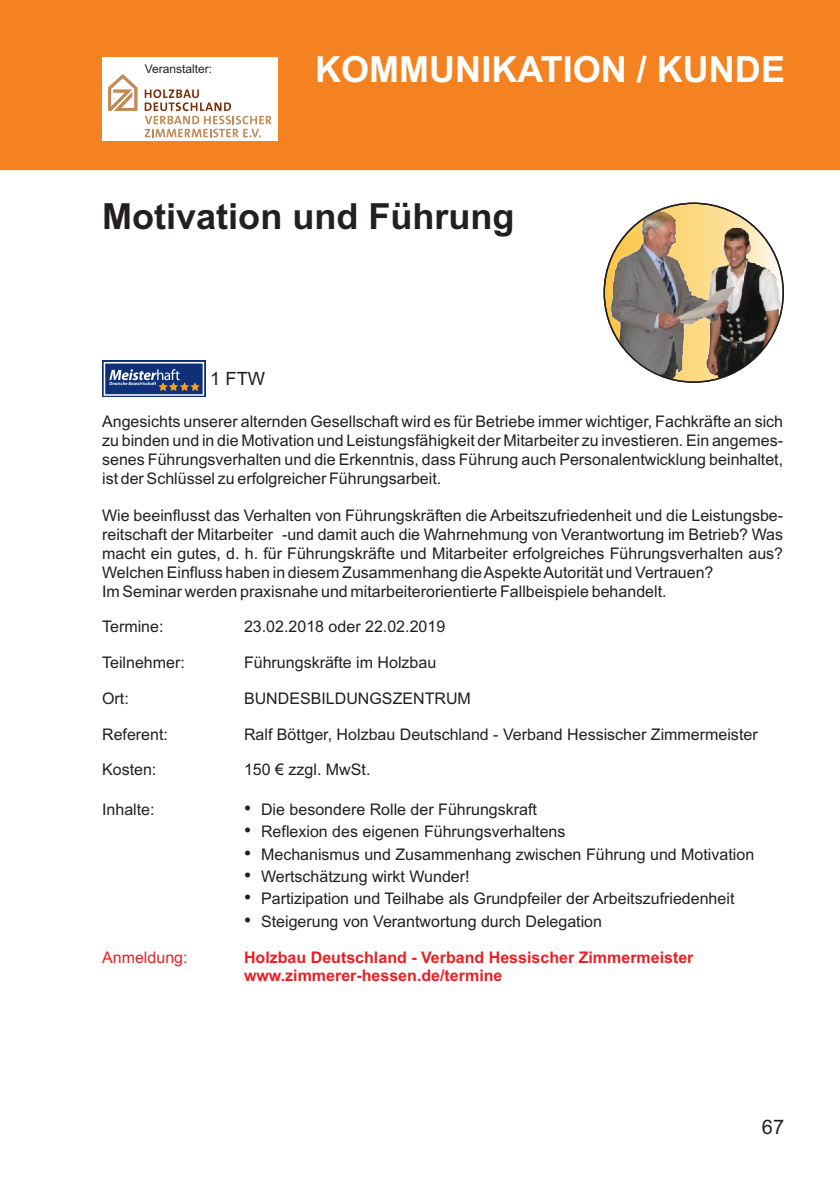
<style>
.page{position:relative;width:840px;height:1191px;background:#fff}
.page>*{position:absolute;margin:0;border:0;box-sizing:border-box;transform-origin:0 0}
.t1{font:700 36px "Arial";color:#231f20}
.t2{font:700 36px "Arial";color:#fff}
.t3{font:20px "Arial";color:#231f20}
.t4{font:18.2px "Arial";color:#231f20}
.t5{font:16px/18.8px "Arial";color:#231f20;text-align:justify}
.t6{font:700 16px/17.8px "Arial";color:#ee1d23}
.t7{font:16px "Arial";color:#ee1d23}
.t8{font:12px "Arial";color:#231f20}
.s1{font-size:20px}
</style>
<div class="page">
<div style="left:0;top:0;width:839px;height:170px;background:#f58220"></div>
<img style="left:605px;top:207px;width:177px;height:175px">
<svg style="left:102px;top:360px;width:103px;height:37px"></svg>
<svg style="left:104px;top:362px;width:100px;height:34px;background:#4d6392"></svg>
<div style="left:102px;top:57px;width:176px;height:84px;background:#fff"></div>
<svg style="left:108px;top:74px;width:29px;height:37px"></svg>
<svg style="left:145px;top:89px;width:126px;height:48px"></svg>
<p class="t8" style="left:145px;top:64px;width:69px">Veranstalter:</p>
<h1 class="t2" style="left:315px;top:56px;width:471px">KOMMUNIKATION / KUNDE</h1>
<h1 class="t1" style="left:102px;top:203px;width:413px">Motivation und Führung</h1>
<p class="t4" style="left:210px;top:372px;width:56px">1 FTW</p>
<p class="t5" style="left:102px;top:413px;width:682px">Angesichts unserer alternden Gesellschaft wird es für Betriebe immer wichtiger, Fachkräfte an sich zu binden und in die Motivation und Leistungsfähigkeit der Mitarbeiter zu investieren. Ein angemes&shy;senes Führungsverhalten und die Erkenntnis, dass Führung auch Personalentwicklung beinhaltet, ist der Schlüssel zu erfolgreicher Führungsarbeit.</p>
<p class="t5" style="left:102px;top:508px;width:682px;text-align:left">Wie beeinflusst das Verhalten von Führungskräften die Arbeitszufriedenheit und die Leistungsbe&shy;reitschaft der Mitarbeiter -und damit auch die Wahrnehmung von Verantwortung im Betrieb? Was macht ein gutes, d. h. für Führungskräfte und Mitarbeiter erfolgreiches Führungsverhalten aus?<br>Welchen Einfluss haben in diesem Zusammenhang die Aspekte Autorität und Vertrauen?<br>Im Seminar werden praxisnahe und mitarbeiterorientierte Fallbeispiele behandelt.</p>
<p class="t5" style="left:102px;top:619px;width:63px">Termine:</p>
<p class="t5" style="left:244px;top:619px;width:203px">23.02.2018 oder 22.02.2019</p>
<p class="t5" style="left:102px;top:654px;width:84px">Teilnehmer:</p>
<p class="t5" style="left:244px;top:654px;width:194px">Führungskräfte im Holzbau</p>
<p class="t5" style="left:102px;top:690px;width:28px">Ort:</p>
<p class="t5" style="left:244px;top:690px;width:228px">BUNDESBILDUNGSZENTRUM</p>
<p class="t5" style="left:102px;top:726px;width:67px">Referent:</p>
<p class="t5" style="left:244px;top:726px;width:515px">Ralf Böttger, Holzbau Deutschland - Verband Hessischer Zimmermeister</p>
<p class="t5" style="left:102px;top:762px;width:56px">Kosten:</p>
<p class="t5" style="left:244px;top:762px;width:128px">150 € zzgl. MwSt.</p>
<p class="t5" style="left:102px;top:801px;width:54px">Inhalte:</p>
<p class="t5" style="left:244px;top:801px;width:294px"><span class="s1">•</span> Die besondere Rolle der Führungskraft</p>
<p class="t5" style="left:244px;top:823px;width:323px"><span class="s1">•</span> Reflexion des eigenen Führungsverhaltens</p>
<p class="t5" style="left:244px;top:846px;width:511px"><span class="s1">•</span> Mechanismus und Zusammenhang zwischen Führung und Motivation</p>
<p class="t5" style="left:244px;top:868px;width:227px"><span class="s1">•</span> Wertschätzung wirkt Wunder!</p>
<p class="t5" style="left:244px;top:890px;width:491px"><span class="s1">•</span> Partizipation und Teilhabe als Grundpfeiler der Arbeitszufriedenheit</p>
<p class="t5" style="left:244px;top:913px;width:359px"><span class="s1">•</span> Steigerung von Verantwortung durch Delegation</p>
<p class="t7" style="left:102px;top:951px;width:87px">Anmeldung:</p>
<p class="t6" style="left:244px;top:950px;width:451px">Holzbau Deutschland - Verband Hessischer Zimmermeister www.zimmerer-hessen.de/termine</p>
<p class="t3" style="left:761px;top:1119px;width:24px">67</p>
</div>
